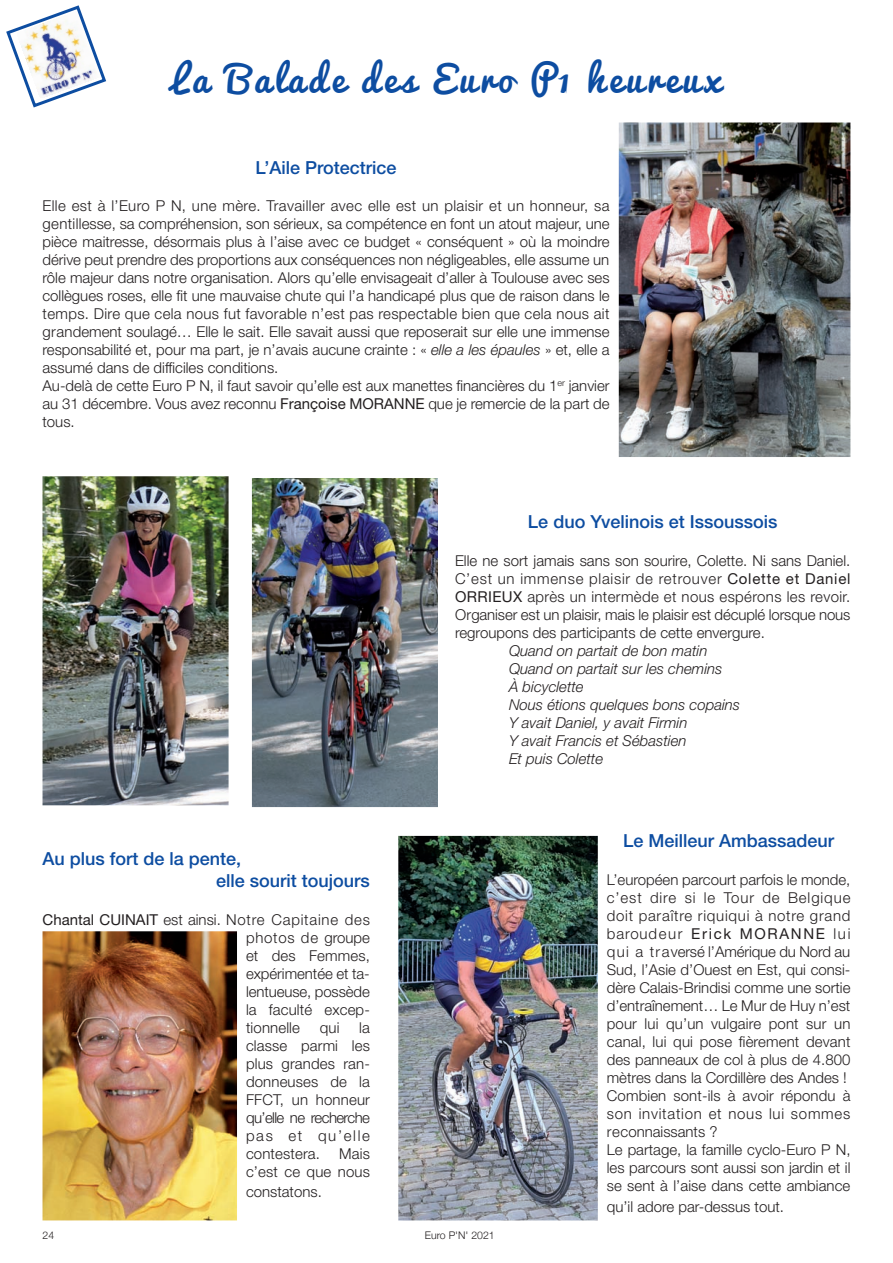
<style>
.page{position:relative;width:893px;height:1263px;background:#fff}
.page>*{position:absolute;margin:0;border:0;box-sizing:border-box;transform-origin:0 0}
.t1{font:36px "Pacifico";letter-spacing:.1em;color:#0d4da1}
.t2{font:500 18px/21.6px "Helvetica Neue LT Pro";color:#0d4da1}
.t3{font:300 15px/18px "Helvetica Neue LT Pro";color:#231f20;text-align:justify}
.t4{font:italic 300 15px/18.1px "Helvetica Neue LT Pro";color:#231f20}
.t5{font:300 10.5px "Helvetica Neue";color:#231f20}
.s1{font-style:italic}
.s2{font-weight:400}
</style>
<div class="page">
<img style="left:619px;top:123px;width:231px;height:334px">
<img style="left:398px;top:836px;width:200px;height:384px">
<img style="left:43px;top:476px;width:186px;height:329px">
<img style="left:252px;top:478px;width:186px;height:329px">
<img style="left:43px;top:931px;width:194px;height:289px">
<svg style="left:6px;top:5px;width:100px;height:103px"></svg>
<h1 class="t1" style="left:171px;top:60px;width:552px">La Balade des Euro P1 heureux</h1>
<p class="t2" style="left:255px;top:158px;width:143px">L’Aile Protectrice</p>
<p class="t3" style="left:43px;top:198px;width:569px;text-align:left">Elle est à l’Euro P N, une mère. Travailler avec elle est un plaisir et un honneur, sa gentillesse, sa compréhension, son sérieux, sa compétence en font un atout majeur, une pièce maitresse, désormais plus à l’aise avec ce budget « conséquent » où la moindre dérive peut prendre des proportions aux conséquences non négligeables, elle assume un rôle majeur dans notre organisation. Alors qu’elle envisageait d’aller à Toulouse avec ses collègues roses, elle fit une mauvaise chute qui l’a handicapé plus que de raison dans le temps. Dire que cela nous fut favorable n’est pas respectable bien que cela nous ait grandement soulagé… Elle le sait. Elle savait aussi que reposerait sur elle une immense responsabilité et, pour ma part, je n’avais aucune crainte : « <span class="s1">elle a les épaules</span> » et, elle a assumé dans de difficiles conditions.<br>Au-delà de cette Euro P N, il faut savoir qu’elle est aux manettes financières du 1<sup>er</sup> janvier au 31 décembre. Vous avez reconnu <span class="s2">Françoise MORANNE</span> que je remercie de la part de tous.</p>
<p class="t2" style="left:216px;top:850px;width:155px;text-indent:-174px">Au plus fort de la pente,<br>elle sourit toujours</p>
<p class="t3" style="left:246px;top:911px;width:126px;text-indent:-203px"><span class="s2">Chantal CUINAIT</span> est ainsi. Notre Capitaine des photos de groupe et des Femmes, expérimentée et ta&shy;lentueuse, possède la faculté excep&shy;tionnelle</p>
<p class="t3" style="left:246px;top:1019px;width:125px;text-indent:113px">la classe parmi les plus grandes ran&shy;donneuses de la FFCT, un honneur qu’elle ne recherche pas et qu’elle contestera.</p>
<p class="t3" style="left:320px;top:1019px;width:21px">qui</p>
<p class="t3" style="left:246px;top:1145px;width:125px;text-align:right">Mais<br>c’est ce que nous</p>
<p class="t3" style="left:246px;top:1184px;width:77px">constatons.</p>
<p class="t2" style="left:528px;top:513px;width:251px">Le duo Yvelinois et Issoussois</p>
<p class="t3" style="left:455px;top:553px;width:397px">Elle ne sort jamais sans son sourire, Colette. Ni sans Daniel.<br>C’est un immense plaisir de retrouver <span class="s2">Colette et Daniel ORRIEUX</span> après un intermède et nous espérons les revoir.<br>Organiser est un plaisir, mais le plaisir est décuplé lorsque nous regroupons des participants de cette envergure.</p>
<p class="t4" style="left:509px;top:643px;width:233px">Quand on partait de bon matin<br>Quand on partait sur les chemins<br>À bicyclette<br>Nous étions quelques bons copains<br>Y avait Daniel, y avait Firmin<br>Y avait Francis et Sébastien<br>Et puis Colette</p>
<p class="t2" style="left:623px;top:832px;width:213px">Le Meilleur Ambassadeur</p>
<p class="t3" style="left:607px;top:872px;width:245px;text-align:left">L’européen parcourt parfois le monde, c’est dire si le Tour de Belgique doit paraître riquiqui à notre grand baroudeur <span class="s2">Erick MORANNE</span> lui qui a traversé l’Amérique du Nord au Sud, l’Asie d’Ouest en Est, qui consi&shy;dère Calais-Brindisi comme une sortie d’entraînement… Le Mur de Huy n’est pour lui qu’un vulgaire pont sur un canal, lui qui pose fièrement devant des panneaux de col à plus de 4.800 mètres dans la Cordillère des Andes !<br>Combien sont-ils à avoir répondu à son invitation et nous lui sommes reconnaissants ?<br>Le partage, la famille cyclo-Euro P N, les parcours sont aussi son jardin et il se sent à l’aise dans cette ambiance</p>
<p class="t3" style="left:607px;top:1198px;width:179px">qu’il adore par-dessus tout.</p>
<p class="t5" style="left:43px;top:1229px;width:13px">24</p>
<p class="t5" style="left:425px;top:1229px;width:71px">Euro P'N' 2021</p>
</div>
